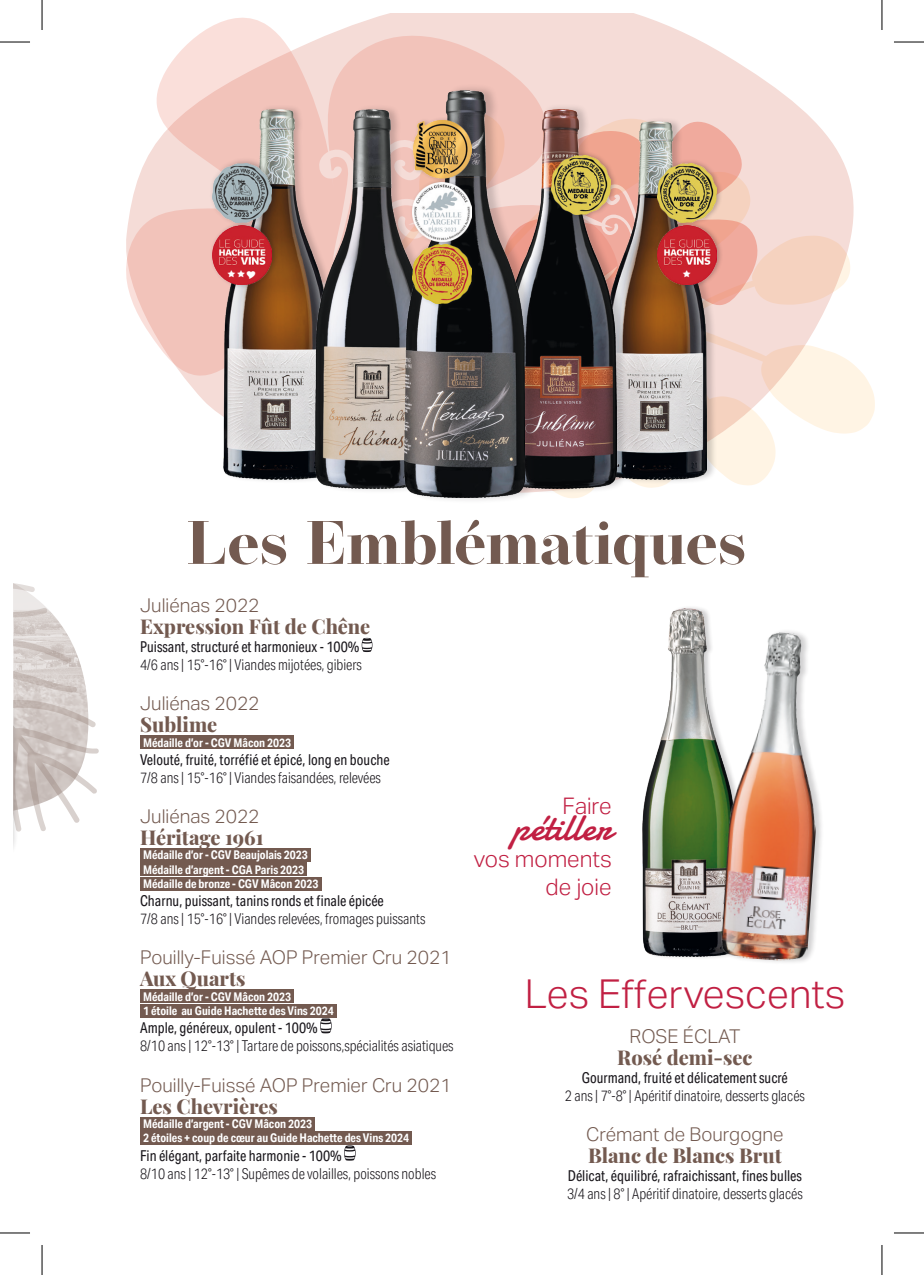
<style>
.page{position:relative;width:924px;height:1275px;background:#fff}
.page>*{position:absolute;margin:0;border:0;box-sizing:border-box;transform-origin:0 0}
.Entete_Gamme{font:700 61.2px "Operetta 18";color:#735a50}
.Entete_Gamme-2{font:300 39.8px "Aktiv Grotesk";color:#c12043}
.AOC{font:38.4px "Damion";color:#c12043}
.AOC-2{font:300 22.8px/27.4px "Aktiv Grotesk";color:#c12043;text-align:right}
.Marque{font:800 20px "Playfair Display";color:#735a50}
.AOC-3{font:300 19px "Aktiv Grotesk";color:#735a50}
.Infos{font:300 15px "Aktiv Grotesk Cd";color:#1a171c;scale:.95 1}
.Dégustation{font:15px "Aktiv Grotesk Cd";color:#1a171c;scale:.95 1}
.Médaille{font:700 12px "Aktiv Grotesk Cd";color:#fff}
</style>
<div class="page">
<svg style="left:381px;top:14px;width:494px;height:397px"></svg>
<svg style="left:18px;top:584px;width:81px;height:248px"></svg>
<svg style="left:559px;top:114px;width:315px;height:384px"></svg>
<svg style="left:126px;top:16px;width:496px;height:400px"></svg>
<svg style="left:716px;top:120px;width:42px;height:231px;background:#f3c7bc"></svg>
<div style="left:222px;top:104px;width:117px;height:380px;background:#1a171c;opacity:.2"></div>
<img style="left:223px;top:109px;width:92px;height:370px">
<div style="left:210px;top:221px;width:68px;height:68px;background:#1a171c;opacity:.3"></div>
<img style="left:212px;top:228px;width:59px;height:57px">
<div style="left:604px;top:117px;width:112px;height:368px;background:#1a171c;opacity:.2"></div>
<img style="left:628px;top:122px;width:78px;height:358px">
<div style="left:315px;top:104px;width:123px;height:390px;background:#1a171c;opacity:.2"></div>
<img style="left:316px;top:109px;width:88px;height:379px">
<div style="left:503px;top:103px;width:125px;height:391px;background:#1a171c;opacity:.2"></div>
<img style="left:537px;top:109px;width:79px;height:379px">
<div style="left:404px;top:84px;width:133px;height:420px;background:#1a171c;opacity:.2"></div>
<img style="left:404px;top:90px;width:120px;height:408px">
<div style="left:209px;top:157px;width:71px;height:71px;background:#1a171c;opacity:.3"></div>
<img style="left:212px;top:163px;width:59px;height:59px">
<div style="left:140px;top:735px;width:154px;height:14px;background:#735a50"></div>
<div style="left:140px;top:848px;width:170px;height:13px;background:#735a50"></div>
<div style="left:140px;top:862px;width:167px;height:14px;background:#735a50"></div>
<div style="left:140px;top:876px;width:181px;height:14px;background:#735a50"></div>
<div style="left:140px;top:989px;width:154px;height:14px;background:#735a50"></div>
<div style="left:140px;top:1003px;width:196px;height:14px;background:#735a50"></div>
<div style="left:140px;top:1116px;width:175px;height:14px;background:#735a50"></div>
<div style="left:140px;top:1131px;width:272px;height:13px;background:#735a50"></div>
<svg style="left:361px;top:638px;width:11px;height:14px"></svg>
<svg style="left:320px;top:1018px;width:11px;height:15px"></svg>
<svg style="left:344px;top:1145px;width:11px;height:15px"></svg>
<div style="left:642px;top:605px;width:100px;height:355px;background:#1a171c;opacity:.2"></div>
<img style="left:642px;top:609px;width:93px;height:347px">
<img style="left:719px;top:630px;width:103px;height:332px">
<hr style="left:14px;top:525px;width:4px;height:337px;background:#1a171c;opacity:.2">
<div style="left:549px;top:151px;width:68px;height:68px;background:#1a171c;opacity:.3"></div>
<img style="left:551px;top:155px;width:59px;height:59px">
<div style="left:410px;top:178px;width:68px;height:68px;background:#1a171c;opacity:.3"></div>
<img style="left:412px;top:183px;width:59px;height:57px">
<div style="left:411px;top:116px;width:67px;height:67px;background:#1a171c;opacity:.3"></div>
<img style="left:412px;top:120px;width:59px;height:59px">
<div style="left:410px;top:240px;width:68px;height:68px;background:#1a171c;opacity:.3"></div>
<img style="left:412px;top:245px;width:59px;height:59px">
<div style="left:655px;top:159px;width:67px;height:68px;background:#1a171c;opacity:.3"></div>
<img style="left:657px;top:163px;width:59px;height:58px">
<div style="left:655px;top:221px;width:67px;height:68px;background:#1a171c;opacity:.3"></div>
<img style="left:657px;top:226px;width:59px;height:59px">
<hr style="left:0;top:42px;width:30px;height:1px;background:#000">
<hr style="left:893px;top:42px;width:30px;height:1px;background:#000">
<hr style="left:0;top:1232px;width:30px;height:1px;background:#000">
<hr style="left:893px;top:1232px;width:30px;height:1px;background:#000">
<hr style="left:42px;top:0;width:1px;height:30px;background:#000">
<hr style="left:42px;top:1245px;width:1px;height:30px;background:#000">
<hr style="left:881px;top:0;width:1px;height:30px;background:#000">
<hr style="left:881px;top:1245px;width:1px;height:30px;background:#000">
<svg style="left:228px;top:269px;width:27px;height:10px"></svg>
<svg style="left:682px;top:269px;width:8px;height:8px"></svg>
<p class="Entete_Gamme" style="left:186px;top:507px;width:560px">Les Emblématiques</p>
<p class="AOC-3" style="left:140px;top:594px;width:121px">Juliénas 2022</p>
<p class="Marque" style="left:140px;top:611px;width:231px">Expression Fût de Chêne</p>
<p class="Dégustation" style="left:140px;top:638px;width:232px">Puissant, structuré et harmonieux - 100%</p>
<p class="Infos" style="left:140px;top:656px;width:235px">4/6 ans | 15°-16° | Viandes mijotées, gibiers</p>
<p class="AOC-3" style="left:140px;top:692px;width:121px">Juliénas 2022</p>
<p class="Marque" style="left:140px;top:709px;width:79px">Sublime</p>
<p class="Médaille" style="left:143px;top:735px;width:150px">Médaille d’or - CGV Mâcon 2023</p>
<p class="Dégustation" style="left:140px;top:750px;width:264px">Velouté, fruité, torréfié et épicé, long en bouche</p>
<p class="Infos" style="left:140px;top:768px;width:255px">7/8 ans | 15°-16° | Viandes faisandées, relevées</p>
<p class="AOC-3" style="left:140px;top:805px;width:121px">Juliénas 2022</p>
<p class="Marque" style="left:140px;top:821px;width:125px">Héritage 1961</p>
<p class="Médaille" style="left:143px;top:848px;width:166px">Médaille d’or - CGV Beaujolais 2023</p>
<p class="Médaille" style="left:143px;top:862px;width:163px">Médaille d’argent - CGA Paris 2023</p>
<p class="Médaille" style="left:143px;top:877px;width:177px">Médaille de bronze - CGV Mâcon 2023</p>
<p class="Dégustation" style="left:140px;top:892px;width:258px">Charnu, puissant, tanins ronds et finale épicée</p>
<p class="Infos" style="left:140px;top:910px;width:301px">7/8 ans | 15°-16° | Viandes relevées, fromages puissants</p>
<p class="AOC-3" style="left:140px;top:946px;width:313px">Pouilly-Fuissé AOP Premier Cru 2021</p>
<p class="Marque" style="left:140px;top:963px;width:107px">Aux Quarts</p>
<p class="Médaille" style="left:143px;top:989px;width:150px">Médaille d’or - CGV Mâcon 2023</p>
<p class="Médaille" style="left:143px;top:1004px;width:192px">1 étoile au Guide Hachette des Vins 2024</p>
<p class="Dégustation" style="left:140px;top:1019px;width:188px">Ample, généreux, opulent - 100%</p>
<p class="Infos" style="left:140px;top:1037px;width:331px">8/10 ans | 12°-13° | Tartare de poissons,spécialités asiatiques</p>
<p class="AOC-3" style="left:140px;top:1074px;width:313px">Pouilly-Fuissé AOP Premier Cru 2021</p>
<p class="Marque" style="left:140px;top:1090px;width:139px">Les Chevrières</p>
<p class="Médaille" style="left:143px;top:1116px;width:170px">Médaille d’argent - CGV Mâcon 2023</p>
<p class="Médaille" style="left:143px;top:1131px;width:267px">2 étoiles + coup de cœur au Guide Hachette des Vins 2024</p>
<p class="Dégustation" style="left:140px;top:1146px;width:213px">Fin élégant, parfaite harmonie - 100%</p>
<p class="Infos" style="left:140px;top:1164px;width:313px">8/10 ans | 12°-13° | Supêmes de volailles, poissons nobles</p>
<p class="AOC-2" style="left:562px;top:792px;width:51px">Faire</p>
<p class="AOC" style="left:512px;top:801px;width:101px">pétiller</p>
<p class="AOC-2" style="left:473px;top:845px;width:139px">vos moments de joie</p>
<p class="Entete_Gamme-2" style="left:524px;top:971px;width:321px">Les Effervescents</p>
<p class="AOC-3" style="left:629px;top:1025px;width:112px">ROSE ÉCLAT</p>
<p class="Marque" style="left:617px;top:1042px;width:136px">Rosé demi-sec</p>
<p class="Dégustation" style="left:581px;top:1069px;width:218px">Gourmand, fruité et délicatement sucré</p>
<p class="Infos" style="left:564px;top:1087px;width:254px">2 ans | 7°-8° | Apéritif dinatoire, desserts glacés</p>
<p class="AOC-3" style="left:585px;top:1123px;width:199px">Crémant de Bourgogne</p>
<p class="Marque" style="left:588px;top:1140px;width:195px">Blanc de Blancs Brut</p>
<p class="Dégustation" style="left:567px;top:1167px;width:248px">Délicat, équilibré, rafraichissant, fines bulles</p>
<p class="Infos" style="left:567px;top:1185px;width:249px">3/4 ans | 8° | Apéritif dinatoire, desserts glacés</p>
</div>
